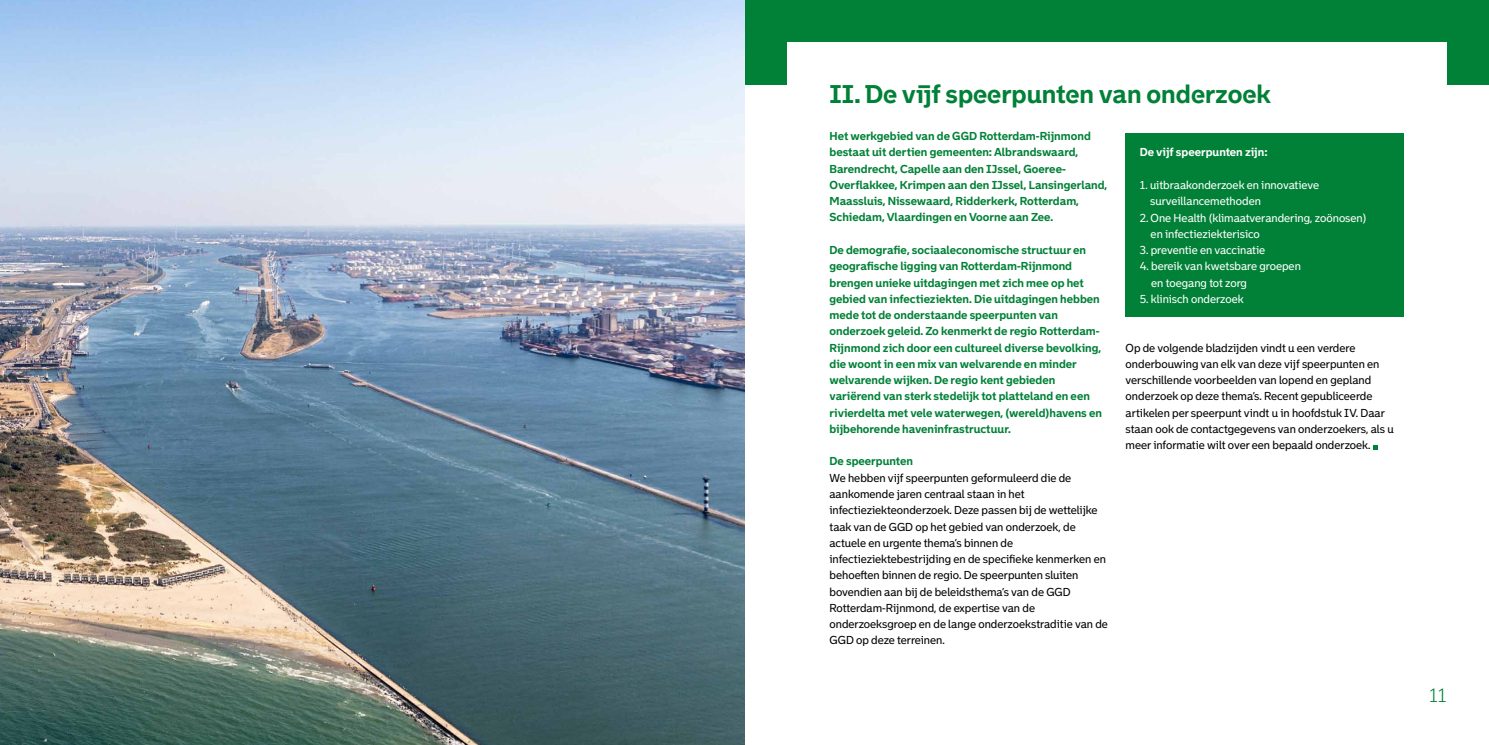
<style>
.page{position:relative;width:1489px;height:745px;background:#fff}
.page>*{position:absolute;margin:0;border:0;box-sizing:border-box;transform-origin:0 0}
.Kop_20{font:25px "Bolder Heading";color:#008137}
.t1{font:300 18.75px "Bolder";color:#008137}
.Intro_groen_9_13{font:700 11.25px/16.2px "Bolder";color:#008137}
.Brood_9_13{font:11.25px/16.2px "Bolder";color:#000}
.Brood_wit_9_13{font:11.25px/16.2px "Bolder";color:#fff}
.Intro_wit_9_13{font:700 11.25px "Bolder";color:#fff}
</style>
<div class="page">
<div style="left:744px;top:0;width:744px;height:85px;background:#008137"></div>
<div style="left:787px;top:42px;width:659px;height:65px;background:#fff"></div>
<img style="left:0;top:0;width:744px;height:744px">
<div style="left:1125px;top:133px;width:278px;height:184px;background:#008137"></div>
<svg style="left:1373px;top:445px;width:4px;height:4px"></svg>
<h3 class="Kop_20" style="left:829px;top:79px;width:443px">II. De vijf speerpunten van onderzoek</h3>
<p class="Intro_wit_9_13" style="left:1139px;top:145px;width:129px">De vijf speerpunten zijn:</p>
<p class="Brood_wit_9_13" style="left:1150px;top:177px;width:170px;text-indent:-10px">1. uitbraakonderzoek en innovatieve surveillancemethoden</p>
<p class="Brood_wit_9_13" style="left:1150px;top:209px;width:217px;text-indent:-11px">2. One Health (klimaatverandering, zoönosen) en infectieziekterisico</p>
<p class="Brood_wit_9_13" style="left:1139px;top:242px;width:127px">3. preventie en vaccinatie</p>
<p class="Brood_wit_9_13" style="left:1151px;top:258px;width:151px;text-indent:-11px">4. bereik van kwetsbare groepen en toegang tot zorg</p>
<p class="Brood_wit_9_13" style="left:1139px;top:290px;width:105px">5. klinisch onderzoek</p>
<p class="Intro_groen_9_13" style="left:829px;top:128px;width:279px">Het werkgebied van de GGD Rotterdam-Rijnmond bestaat uit dertien gemeenten: Albrandswaard, Barendrecht, Capelle aan den IJssel, Goeree-Overflakkee, Krimpen aan den IJssel, Lansingerland, Maassluis, Nissewaard, Ridderkerk, Rotterdam, Schiedam, Vlaardingen en Voorne aan Zee.</p>
<p class="Intro_groen_9_13" style="left:829px;top:241px;width:274px">De demografie, sociaaleconomische structuur en geografische ligging van Rotterdam-Rijnmond brengen unieke uitdagingen met zich mee op het gebied van infectieziekten. Die uitdagingen hebben mede tot de onderstaande speerpunten van onderzoek geleid. Zo kenmerkt de regio Rotterdam-Rijnmond zich door een cultureel diverse bevolking, die woont in een mix van welvarende en minder welvarende wijken. De regio kent gebieden variërend van sterk stedelijk tot platteland en een rivierdelta met vele waterwegen, (wereld)havens en bijbehorende haveninfrastructuur.</p>
<p class="Intro_groen_9_13" style="left:829px;top:453px;width:85px">De speerpunten</p>
<p class="Brood_9_13" style="left:829px;top:469px;width:280px">We hebben vijf speerpunten geformuleerd die de aankomende jaren centraal staan in het infectieziekteonderzoek. Deze passen bij de wettelijke taak van de GGD op het gebied van onderzoek, de actuele en urgente thema’s binnen de infectieziektebestrijding en de specifieke kenmerken en behoeften binnen de regio. De speerpunten sluiten bovendien aan bij de beleidsthema’s van de GGD Rotterdam-Rijnmond, de expertise van de onderzoeksgroep en de lange onderzoekstraditie van de GGD op deze terreinen.</p>
<p class="Brood_9_13" style="left:1125px;top:339px;width:270px">Op de volgende bladzijden vindt u een verdere onderbouwing van elk van deze vijf speerpunten en verschillende voorbeelden van lopend en gepland onderzoek op deze thema’s. Recent gepubliceerde artikelen per speerpunt vindt u in hoofdstuk IV. Daar staan ook de contactgegevens van onderzoekers, als u meer informatie wilt over een bepaald onderzoek.</p>
<h2 class="t1" style="left:1428px;top:684px;width:19px">11</h2>
</div>
